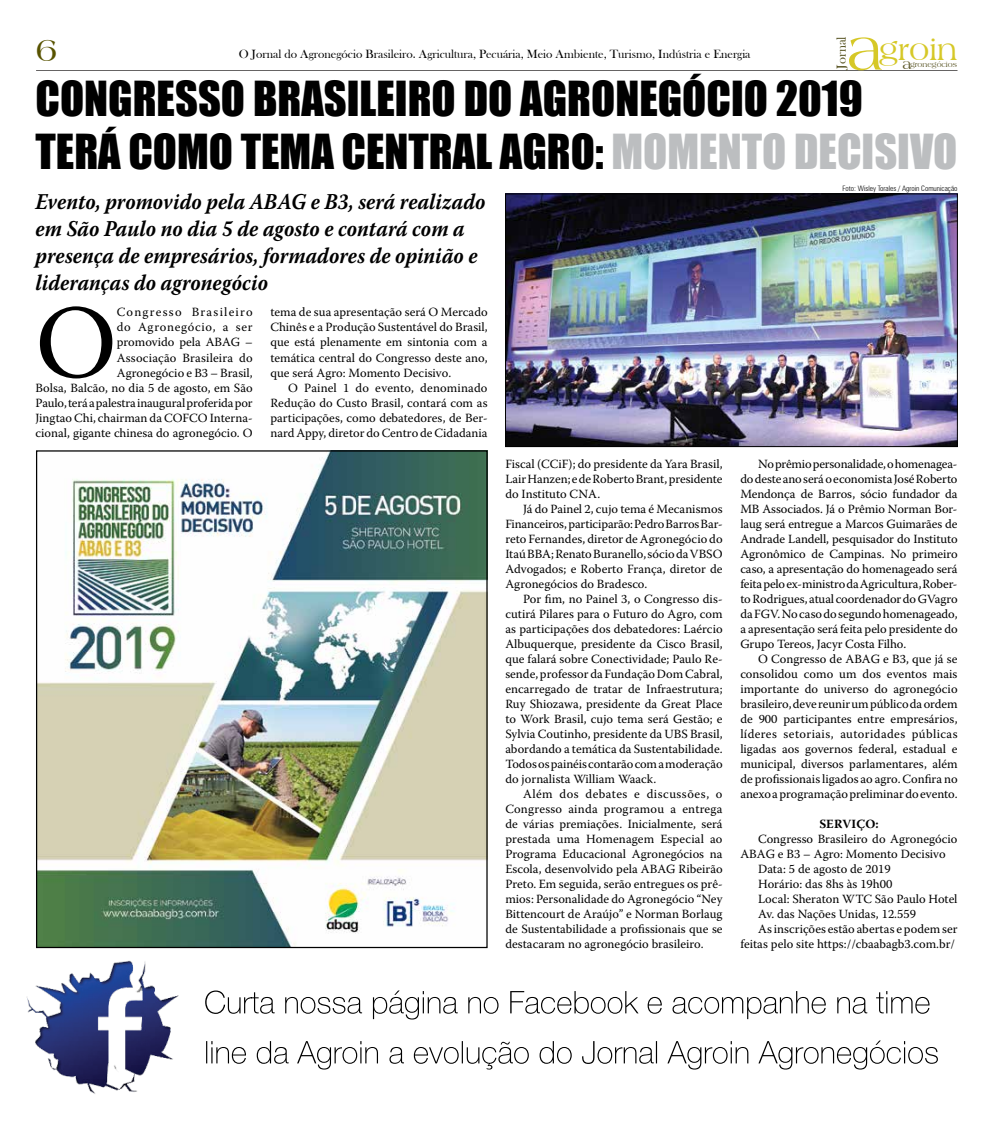
<style>
.page{position:relative;width:993px;height:1124px;background:#fff}
.page>*{position:absolute;margin:0;border:0;box-sizing:border-box;transform-origin:0 0}
.t1{font:103.5px "Warnock Pro";color:#000}
.t2{font:44.38px/53.2px "Impact";color:#000}
.t3{font:33.75px "Americana BT";color:#585300}
.t4{font:31.25px "Americana BT";color:#d6c827}
.t5{font:italic 700 22.5px/27px "Warnock Pro";color:#000;scale:.9 1}
.t6{font:13.5px "Bask Old Face";color:#585423}
.t7{font:12.5px/15px "Warnock Pro";color:#000;text-align:justify}
.t8{font:700 12.5px "Warnock Pro";color:#000}
.t9{font:12.25px "Bask Old Face";color:#000}
.t10{font:7.62px "Americana BT";color:#585423}
.t11{font:300 condensed 7.5px "Zurich BT";color:#000}
.s1{font-size:60px}
.s2{font-size:14.62px}
.s3{color:#bcbec0}
</style>
<div class="page">
<hr style="left:36px;top:70px;width:921px;height:1px;background:#221f1f">
<img style="left:38px;top:452px;width:447px;height:493px">
<img style="left:507px;top:196px;width:448px;height:248px">
<div style="left:505px;top:194px;width:452px;height:252px;border:1px solid #000"></div>
<svg style="left:206px;top:1040px;width:731px;height:29px"></svg>
<svg style="left:205px;top:990px;width:724px;height:29px"></svg>
<img style="left:26px;top:960px;width:152px;height:134px">
<h3 class="t3" style="left:35px;top:30px;width:23px">6</h3>
<p class="t9" style="left:239px;top:47px;width:513px">O Jornal do Agronegócio Brasileiro. Agricultura, Pecuária, Meio Ambiente, Turismo, Indústria e Energia</p>
<p class="t6" style="left:833px;top:68px;width:34px;rotate:-90deg">Jornal</p>
<h3 class="t4" style="left:846px;top:32px;width:112px"><span class="s1">a</span>groin</h3>
<p class="t10" style="left:902px;top:60px;width:56px"><span class="s2">a</span>gronegócios</p>
<h2 class="t2" style="left:35px;top:71px;width:923px">CONGRESSO BRASILEIRO DO AGRONEGÓCIO 2019<br>TERÁ COMO TEMA CENTRAL AGRO: <span class="s3">MOMENTO DECISIVO</span></h2>
<p class="t11" style="left:842px;top:184px;width:116px">Foto: Wisley Torales / Agroin Comunicação</p>
<h3 class="t5" style="left:36px;top:188px;width:501px">Evento, promovido pela ABAG e B3, será realizado em São Paulo no dia 5 de agosto e contará com a presença de empresários, formadores de opinião e lideranças do agronegócio</h3>
<h1 class="t1" style="left:35px;top:280px;width:74px">O</h1>
<p class="t7" style="left:35px;top:304px;width:219px;text-align:right">Congresso Brasileiro<br>do Agronegócio, a ser<br>promovido pela ABAG –<br>Associação Brasileira do<br>Agronegócio e B3 – Brasil,<br>Bolsa, Balcão, no dia 5 de agosto, em São<br>Paulo, terá a palestra inaugural proferida por<br>Jingtao Chi, chairman da COFCO Interna&shy;cional, gigante chinesa do agronegócio. O</p>
<p class="t7" style="left:270px;top:304px;width:219px">tema de sua apresentação será O Mercado Chinês e a Produção Sustentável do Brasil, que está plenamente em sintonia com a temática central do Congresso deste ano, que será Agro: Momento Decisivo.</p>
<p class="t7" style="left:270px;top:379px;width:219px;text-indent:18px">O Painel 1 do evento, denominado Redução do Custo Brasil, contará com as participações, como debatedores, de Ber&shy;nard Appy, diretor do Centro de Cidadania</p>
<p class="t7" style="left:505px;top:456px;width:219px">Fiscal (CCiF); do presidente da Yara Brasil, Lair Hanzen; e de Roberto Brant, presidente do Instituto CNA.</p>
<p class="t7" style="left:505px;top:501px;width:219px;text-indent:18px">Já do Painel 2, cujo tema é Mecanismos Financeiros, participarão: Pedro Barros Bar&shy;reto Fernandes, diretor de Agronegócio do Itaú BBA; Renato Buranello, sócio da VBSO Advogados; e Roberto França, diretor de Agronegócios do Bradesco.</p>
<p class="t7" style="left:505px;top:591px;width:219px;text-indent:18px">Por fim, no Painel 3, o Congresso dis&shy;cutirá Pilares para o Futuro do Agro, com as participações dos debatedores: Laércio Albuquerque, presidente da Cisco Brasil, que falará sobre Conectividade; Paulo Re&shy;sende, professor da Fundação Dom Cabral, encarregado de tratar de Infraestrutura; Ruy Shiozawa, presidente da Great Place to Work Brasil, cujo tema será Gestão; e Sylvia Coutinho, presidente da UBS Brasil, abordando a temática da Sustentabilidade.<br>Todos os painéis contarão com a moderação do jornalista William Waack.</p>
<p class="t7" style="left:505px;top:786px;width:219px;text-indent:18px">Além dos debates e discussões, o Congresso ainda programou a entrega de várias premiações. Inicialmente, será prestada uma Homenagem Especial ao Programa Educacional Agronegócios na Escola, desenvolvido pela ABAG Ribeirão Preto. Em seguida, serão entregues os prê&shy;mios: Personalidade do Agronegócio “Ney Bittencourt de Araújo” e Norman Borlaug de Sustentabilidade a profissionais que se destacaram no agronegócio brasileiro.</p>
<p class="t7" style="left:740px;top:456px;width:219px;text-indent:18px">No prêmio personalidade, o homenagea&shy;do deste ano será o economista José Roberto Mendonça de Barros, sócio fundador da MB Associados. Já o Prêmio Norman Bor&shy;laug será entregue a Marcos Guimarães de Andrade Landell, pesquisador do Instituto Agronômico de Campinas. No primeiro caso, a apresentação do homenageado será feita pelo ex-ministro da Agricultura, Rober&shy;to Rodrigues, atual coordenador do GVagro da FGV. No caso do segundo homenageado, a apresentação será feita pelo presidente do Grupo Tereos, Jacyr Costa Filho.</p>
<p class="t7" style="left:740px;top:651px;width:219px;text-indent:18px">O Congresso de ABAG e B3, que já se consolidou como um dos eventos mais importante do universo do agronegócio brasileiro, deve reunir um público da ordem de 900 participantes entre empresários, líderes setoriais, autoridades públicas ligadas aos governos federal, estadual e municipal, diversos parlamentares, além de profissionais ligados ao agro. Confira no anexo a programação preliminar do evento.</p>
<p class="t8" style="left:819px;top:816px;width:61px">SERVIÇO:</p>
<p class="t7" style="left:757px;top:831px;width:201px">Congresso Brasileiro do Agronegócio</p>
<p class="t7" style="left:740px;top:846px;width:207px">ABAG e B3 – Agro: Momento Decisivo</p>
<p class="t7" style="left:757px;top:861px;width:134px">Data: 5 de agosto de 2019</p>
<p class="t7" style="left:757px;top:876px;width:136px">Horário: das 8hs às 19h00</p>
<p class="t7" style="left:757px;top:891px;width:201px">Local: Sheraton WTC São Paulo Hotel</p>
<p class="t7" style="left:757px;top:906px;width:159px">Av. das Nações Unidas, 12.559</p>
<p class="t7" style="left:757px;top:921px;width:201px">As inscrições estão abertas e podem ser</p>
<p class="t7" style="left:740px;top:936px;width:216px">feitas pelo site https://cbaabagb3.com.br/</p>
</div>
